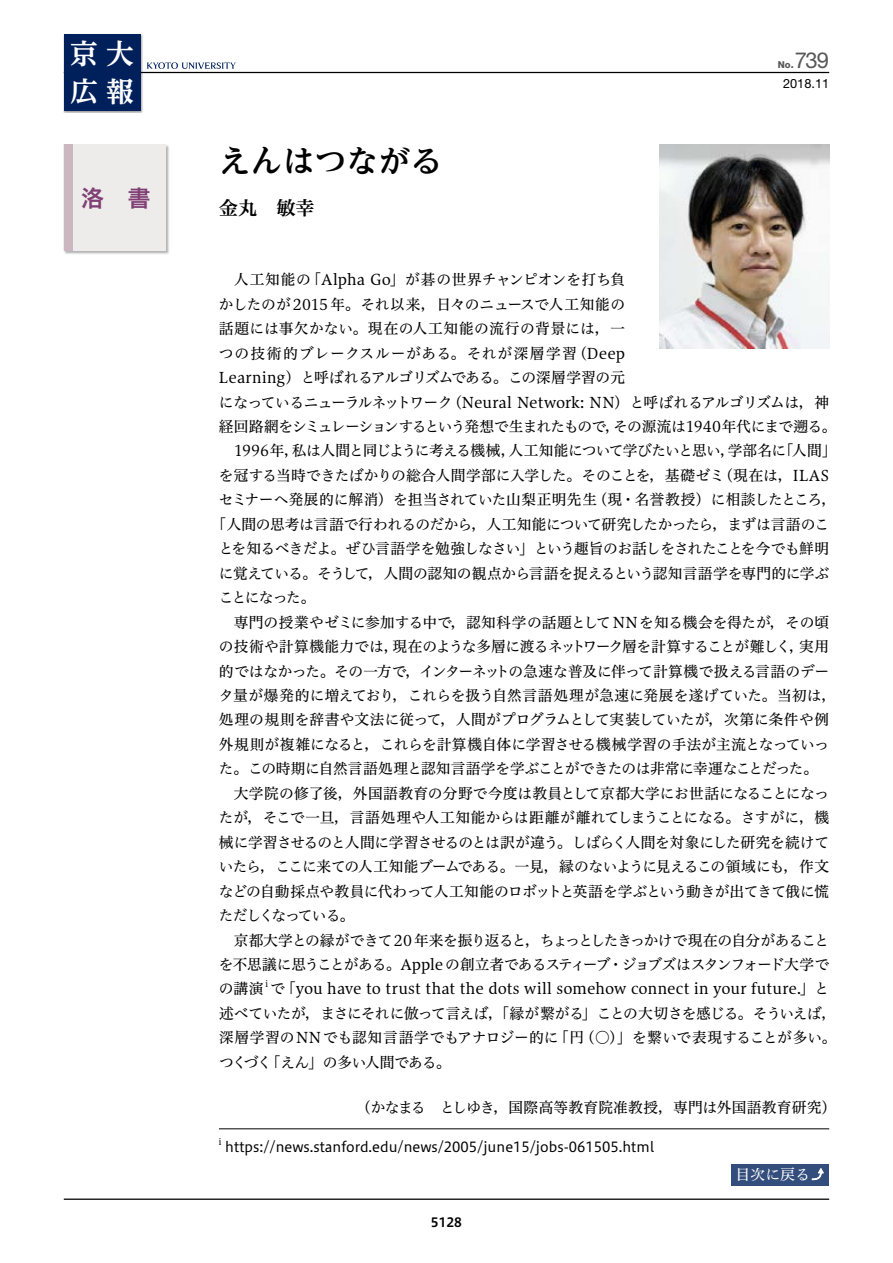
<style>
.page{position:relative;width:893px;height:1263px;background:#fff}
.page>*{position:absolute;margin:0;border:0;box-sizing:border-box;transform-origin:0 0}
.t1{font:700 31.95px "UD Reimin Pro";color:#000}
.t2{font:700 27.75px/38.2px "UD Reimin Pro";color:#fff}
.t3{font:23.4px "Hiragino UD Sans Std W6";color:#803f74}
.t4{font:22.05px "Helvetica Neue LT Std";color:#595757}
.t5{font:19.2px "Hiragino UD Serif Std N W6";color:#000}
.t6{font:14.85px/24.5px "Hiragino UD Serif Std N W4";letter-spacing:-.015em;color:#000;text-align:justify}
.t7{font:14.85px "Hiragino UD Serif Std N W4";letter-spacing:-.035em;color:#000}
.t8{font:14.85px "Hiragino UD Serif Std N W4";letter-spacing:.01em;color:#000}
.t9{font:14.85px "Hiragino UD Serif Std N W4";letter-spacing:-.045em;color:#000}
.t10{font:14.85px "Hiragino UD Serif Std N W4";letter-spacing:-.055em;color:#000}
.t11{font:14.85px "Hiragino UD Serif Std N W4";letter-spacing:.005em;color:#000}
.t12{font:14.85px "Hiragino UD Serif Std N W4";letter-spacing:-.04em;color:#000}
.t13{font:14.85px "Hiragino UD Serif Std N W4";letter-spacing:.065em;color:#000}
.t14{font:14.85px "Hiragino UD Serif Std N W4";letter-spacing:.025em;color:#000}
.t15{font:14.85px "Hiragino UD Serif Std N W4";letter-spacing:-.065em;color:#000}
.t16{font:14.85px "Hiragino UD Serif Std N W4";color:#fff}
.t17{font:13.8px "Hiragino UD Sans Std N W4";color:#000}
.t18{font:12.75px "Helvetica Neue LT Std";color:#000}
.t19{font:12.75px "Hiragino UD Sans Std W6";color:#000}
.t20{font:800 9.6px "Helvetica Neue LT Std";color:#595757}
.t21{font:8.7px "Hiragino UD Serif Std N W4";color:#000}
.s1{font-family:"Shin Go Pr 6 N";font-weight:900}
</style>
<div class="page">
<hr style="left:64px;top:1198px;width:765px;height:2px;background:#000">
<hr style="left:64px;top:72px;width:765px;height:1px;background:#000">
<div style="left:64px;top:145px;width:106px;height:110px;background:#000;opacity:.3"></div>
<div style="left:64px;top:145px;width:102px;height:106px;background:#edeceb"></div>
<div style="left:64px;top:145px;width:8px;height:106px;background:#ccb7c1"></div>
<div style="left:64px;top:33px;width:79px;height:80px;background:#000;opacity:.4"></div>
<div style="left:64px;top:34px;width:76px;height:77px;background:#00205b"></div>
<svg style="left:147px;top:62px;width:89px;height:7px"></svg>
<hr style="left:219px;top:1128px;width:610px;height:1px;background:#000">
<div style="left:731px;top:1164px;width:98px;height:21px;background:#334d7c"></div>
<svg style="left:811px;top:1168px;width:13px;height:13px"></svg>
<img style="left:659px;top:145px;width:170px;height:204px">
<h2 class="t2" style="left:70px;top:34px;width:65px">京大広報</h2>
<h3 class="t3" style="left:81px;top:180px;width:72px">洛　書</h3>
<h1 class="t1" style="left:219px;top:134px;width:225px">えんはつながる</h1>
<p class="t5" style="left:219px;top:193px;width:97px">金丸　敏幸</p>
<p class="t20" style="left:778px;top:59px;width:17px">No.</p>
<h3 class="t4" style="left:795px;top:47px;width:36px">739</h3>
<p class="t18" style="left:783px;top:76px;width:48px">2018.11</p>
<p class="t8" style="left:234px;top:268px;width:393px">人工知能の「Alpha Go」が碁の世界チャンピオンを打ち負</p>
<p class="t6" style="left:219px;top:291px;width:408px">かしたのが 2015 年。それ以来，日々のニュースで人工知能の</p>
<p class="t14" style="left:219px;top:317px;width:408px">話題には事欠かない。現在の人工知能の流行の背景には，一</p>
<p class="t13" style="left:219px;top:342px;width:408px">つの技術的ブレークスルーがある。それが深層学習（Deep</p>
<p class="t6" style="left:219px;top:364px;width:408px">Learning）と呼ばれるアルゴリズムである。この深層学習の元</p>
<p class="t6" style="left:219px;top:389px;width:612px">になっているニューラルネットワーク（Neural Network: NN）と呼ばれるアルゴリズムは，神</p>
<p class="t9" style="left:219px;top:415px;width:619px">経回路網をシミュレーションするという発想で生まれたもので，その源流は1940年代にまで遡る。</p>
<p class="t7" style="left:234px;top:440px;width:604px">1996年，私は人間と同じように考える機械，人工知能について学びたいと思い，学部名に「人間」</p>
<p class="t6" style="left:219px;top:462px;width:612px">を冠する当時できたばかりの総合人間学部に入学した。そのことを，基礎ゼミ（現在は，ILAS</p>
<p class="t6" style="left:219px;top:487px;width:619px">セミナーへ発展的に解消）を担当されていた山梨正明先生（現・名誉教授）に相談したところ，</p>
<p class="t6" style="left:212px;top:511px;width:619px">「人間の思考は言語で行われるのだから，人工知能について研究したかったら，まずは言語のこ</p>
<p class="t9" style="left:219px;top:537px;width:612px">とを知るべきだよ。ぜひ言語学を勉強しなさい」という趣旨のお話しをされたことを今でも鮮明</p>
<p class="t6" style="left:219px;top:560px;width:612px">に覚えている。そうして，人間の認知の観点から言語を捉えるという認知言語学を専門的に学ぶ</p>
<p class="t6" style="left:219px;top:584px;width:98px">ことになった。</p>
<p class="t11" style="left:234px;top:611px;width:597px">専門の授業やゼミに参加する中で，認知科学の話題としてNNを知る機会を得たが，その頃</p>
<p class="t6" style="left:219px;top:633px;width:612px">の技術や計算機能力では，現在のような多層に渡るネットワーク層を計算することが難しく，実用</p>
<p class="t6" style="left:219px;top:658px;width:612px">的ではなかった。その一方で，インターネットの急速な普及に伴って計算機で扱える言語のデー</p>
<p class="t11" style="left:219px;top:684px;width:619px">タ量が爆発的に増えており，これらを扱う自然言語処理が急速に発展を遂げていた。当初は，</p>
<p class="t6" style="left:219px;top:707px;width:612px">処理の規則を辞書や文法に従って，人間がプログラムとして実装していたが，次第に条件や例</p>
<p class="t6" style="left:219px;top:731px;width:612px">外規則が複雑になると，これらを計算機自体に学習させる機械学習の手法が主流となっていっ</p>
<p class="t6" style="left:219px;top:756px;width:601px">た。この時期に自然言語処理と認知言語学を学ぶことができたのは非常に幸運なことだった。</p>
<p class="t6" style="left:234px;top:780px;width:597px">大学院の修了後，外国語教育の分野で今度は教員として京都大学にお世話になることになっ</p>
<p class="t6" style="left:219px;top:805px;width:612px">たが，そこで一旦，言語処理や人工知能からは距離が離れてしまうことになる。さすがに，機</p>
<p class="t7" style="left:219px;top:831px;width:612px">械に学習させるのと人間に学習させるのとは訳が違う。しばらく人間を対象にした研究を続けて</p>
<p class="t10" style="left:219px;top:855px;width:612px">いたら，ここに来ての人工知能ブームである。一見，縁のないように見えるこの領域にも，作文</p>
<p class="t12" style="left:219px;top:880px;width:612px">などの自動採点や教員に代わって人工知能のロボットと英語を学ぶという動きが出てきて俄に慌</p>
<p class="t15" style="left:219px;top:904px;width:137px">ただしくなっている。</p>
<p class="t7" style="left:234px;top:929px;width:597px">京都大学との縁ができて20 年来を振り返ると，ちょっとしたきっかけで現在の自分があること</p>
<p class="t10" style="left:219px;top:953px;width:612px">を不思議に思うことがある。Apple の創立者であるスティーブ・ジョブズはスタンフォード大学で</p>
<p class="t8" style="left:219px;top:977px;width:612px">の講演で「you have to trust that the dots will somehow connect in your future.」と</p>
<p class="t21" style="left:266px;top:977px;width:4px">i</p>
<p class="t6" style="left:219px;top:1000px;width:619px">述べていたが，まさにそれに倣って言えば，「縁が繋がる」ことの大切さを感じる。そういえば，深層学習のNNでも認知言語学でもアナロジー的に「円（○）」を繋いで表現することが多い。つくづく「えん」の多い人間である。</p>
<p class="t8" style="left:356px;top:1096px;width:482px">（かなまる　としゆき，国際高等教育院准教授，専門は外国語教育研究）</p>
<p class="t21" style="left:219px;top:1135px;width:4px">i</p>
<p class="t17" style="left:225px;top:1137px;width:430px">https://news.stanford.edu/news/2005/june15/jobs-061505.html</p>
<p class="t16" style="left:736px;top:1163px;width:91px">目次に戻る<span class="s1">⤴</span></p>
<p class="t19" style="left:431px;top:1213px;width:33px">5128</p>
</div>
